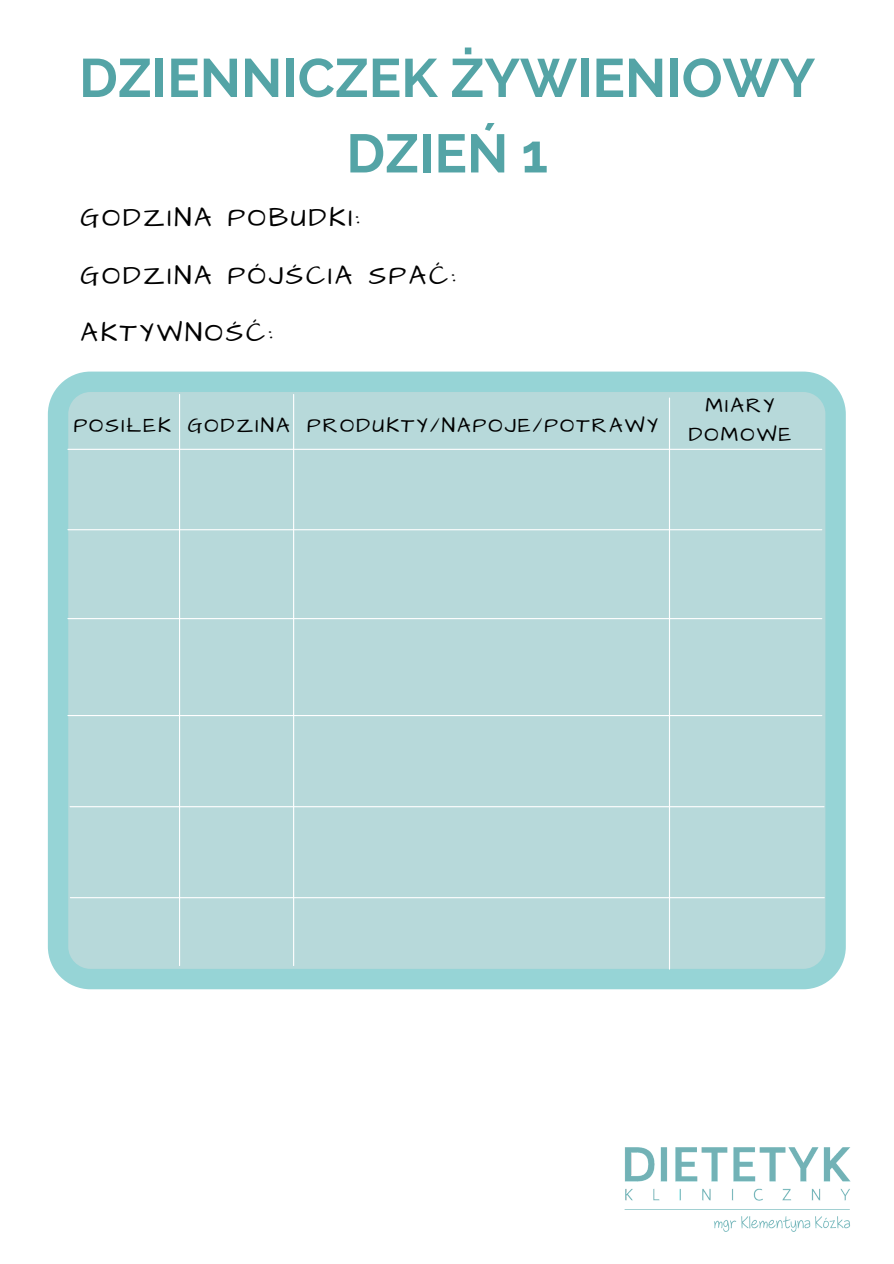
<style>
.page{position:relative;width:894px;height:1264px;background:#fff}
.page>*{position:absolute;margin:0;border:0;box-sizing:border-box;transform-origin:0 0}
.t1{font:700 54px "Raleway";color:#54a4a6}
.t2{font:27.15px "Architects Daughter";letter-spacing:.1em;color:#000}
.t3{font:21.15px/29.2px "Architects Daughter";letter-spacing:.1em;color:#000;text-align:center}
</style>
<div class="page">
<img style="left:624px;top:1147px;width:227px;height:85px">
<svg style="left:48px;top:371px;width:797px;height:618px;background:#b3d8d9"></svg>
<hr style="left:68px;top:449px;width:753px;height:1px;background:#fff">
<hr style="left:179px;top:394px;width:1px;height:571px;background:#fff">
<hr style="left:293px;top:394px;width:1px;height:571px;background:#fff">
<hr style="left:668px;top:398px;width:2px;height:571px;background:#fff">
<hr style="left:68px;top:529px;width:753px;height:1px;background:#fff">
<hr style="left:68px;top:618px;width:753px;height:1px;background:#fff">
<hr style="left:70px;top:806px;width:753px;height:1px;background:#fff">
<hr style="left:68px;top:715px;width:753px;height:1px;background:#fff">
<hr style="left:70px;top:897px;width:754px;height:1px;background:#fff">
<p class="t1" style="left:79px;top:46px;width:737px">DZIENNICZEK ŻYWIENIOWY</p>
<p class="t1" style="left:346px;top:122px;width:203px">DZIEŃ 1</p>
<p class="t2" style="left:81px;top:199px;width:280px">GODZINA POBUDKI:</p>
<p class="t2" style="left:81px;top:257px;width:376px">GODZINA PÓJŚCIA SPAĆ:</p>
<p class="t2" style="left:81px;top:314px;width:193px">AKTYWNOŚĆ:</p>
<p class="t3" style="left:74px;top:411px;width:99px">POSIŁEK</p>
<p class="t3" style="left:188px;top:411px;width:103px">GODZINA</p>
<p class="t3" style="left:307px;top:411px;width:352px">PRODUKTY/NAPOJE/POTRAWY</p>
<p class="t3" style="left:688px;top:391px;width:104px">MIARY<br>DOMOWE</p>
</div>
